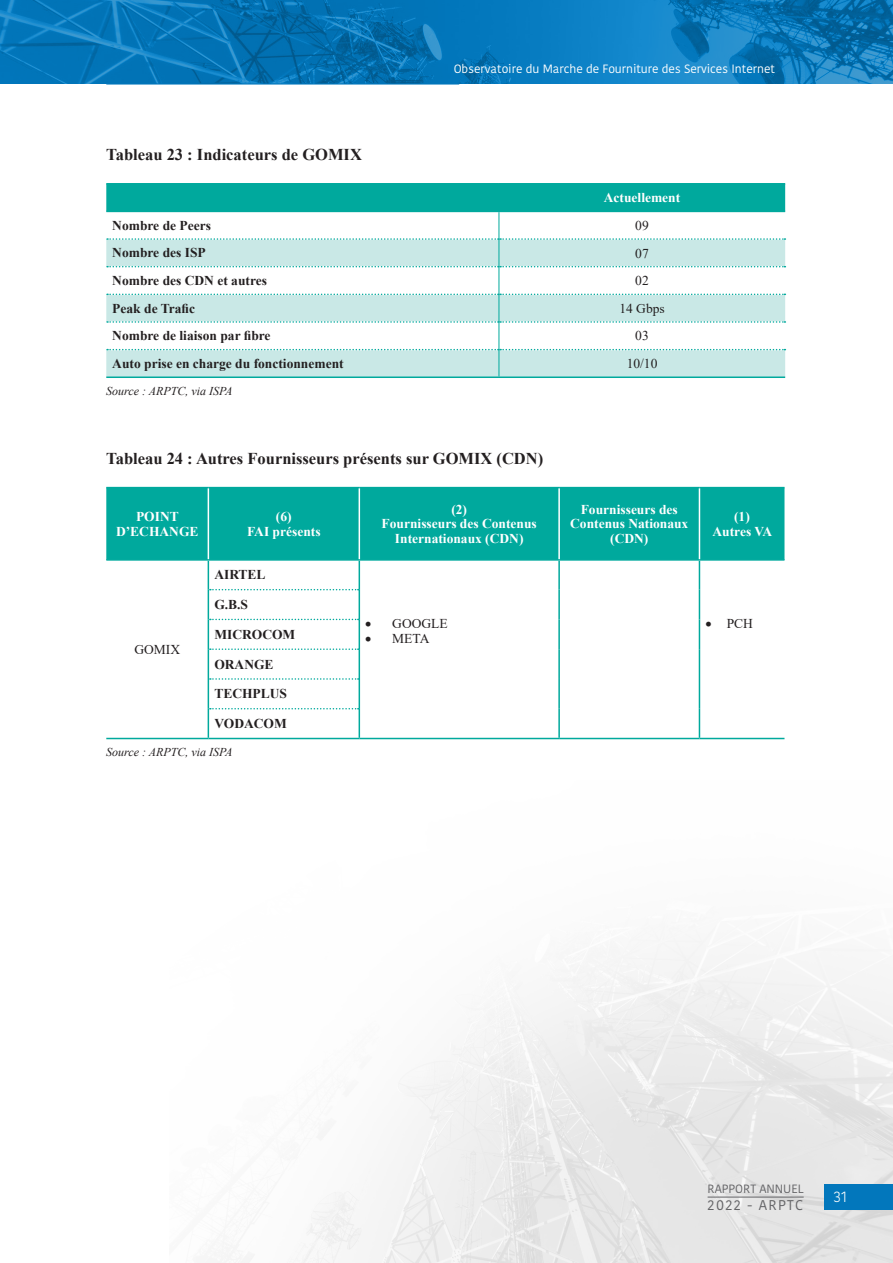
<style>
.page{position:relative;width:893px;height:1263px;background:#fff}
.page>*{position:absolute;margin:0;border:0;box-sizing:border-box;transform-origin:0 0}
.Tableu_titre{font:700 16.5px "Times New Roman";color:#231f20}
.t1{font:300 15px "Kohinoor Latin";color:#fff}
.t2{font:14.1px "Kohinoor Latin";letter-spacing:.1em;color:#636366}
.t3{font:700 13.5px "Times New Roman";color:#231f20}
.t4{font:700 13.5px/14.5px "Times New Roman";color:#fff;text-align:center}
.t5{font:13.5px "Times New Roman";color:#231f20}
.t6{font:12px "Kohinoor Latin";color:#fff}
.SOURCE_8{font:italic 12px "Times New Roman";color:#231f20}
.t7{font:12px "Kohinoor Latin";color:#636366}
</style>
<div class="page">
<img style="left:217px;top:941px;width:676px;height:322px">
<img style="left:0;top:0;width:893px;height:84px">
<div style="left:825px;top:1184px;width:68px;height:26px;background:#0277bc"></div>
<hr style="left:708px;top:1197px;width:96px;height:1px;background:#636366">
<hr style="left:106px;top:83px;width:353px;height:2px;background:#0277bc">
<hr style="left:106px;top:183px;width:393px;height:2px;background:#00a99d">
<hr style="left:499px;top:183px;width:286px;height:2px;background:#00a99d">
<hr style="left:106px;top:376px;width:393px;height:2px;background:#00a99d">
<hr style="left:499px;top:376px;width:286px;height:2px;background:#00a99d">
<svg style="left:106px;top:184px;width:679px;height:192px"></svg>
<div style="left:106px;top:488px;width:678px;height:71px;background:#00a99d"></div>
<hr style="left:106px;top:487px;width:102px;height:1px;background:#00a99d">
<hr style="left:208px;top:487px;width:151px;height:1px;background:#00a99d">
<hr style="left:359px;top:487px;width:200px;height:1px;background:#00a99d">
<hr style="left:559px;top:487px;width:140px;height:1px;background:#00a99d">
<hr style="left:699px;top:487px;width:85px;height:1px;background:#00a99d">
<hr style="left:106px;top:559px;width:102px;height:2px;background:#00a99d">
<hr style="left:106px;top:738px;width:102px;height:1px;background:#00a99d">
<hr style="left:208px;top:559px;width:151px;height:2px;background:#00a99d">
<hr style="left:359px;top:559px;width:200px;height:2px;background:#00a99d">
<hr style="left:559px;top:559px;width:140px;height:2px;background:#00a99d">
<hr style="left:558px;top:561px;width:2px;height:29px;background:#00a99d">
<hr style="left:699px;top:559px;width:85px;height:2px;background:#00a99d">
<hr style="left:558px;top:590px;width:2px;height:29px;background:#00a99d">
<svg style="left:699px;top:561px;width:1px;height:58px"></svg>
<hr style="left:558px;top:619px;width:2px;height:30px;background:#00a99d">
<hr style="left:699px;top:619px;width:1px;height:30px;background:#00a99d">
<hr style="left:558px;top:649px;width:2px;height:30px;background:#00a99d">
<hr style="left:699px;top:649px;width:1px;height:30px;background:#00a99d">
<hr style="left:558px;top:679px;width:2px;height:30px;background:#00a99d">
<hr style="left:699px;top:679px;width:1px;height:30px;background:#00a99d">
<hr style="left:558px;top:709px;width:2px;height:29px;background:#00a99d">
<svg style="left:699px;top:709px;width:1px;height:29px"></svg>
<hr style="left:359px;top:738px;width:200px;height:1px;background:#00a99d">
<hr style="left:559px;top:738px;width:140px;height:1px;background:#00a99d">
<hr style="left:699px;top:738px;width:85px;height:1px;background:#00a99d">
<hr style="left:208px;top:619px;width:1px;height:30px;background:#00a99d">
<hr style="left:359px;top:619px;width:1px;height:30px;background:#00a99d">
<hr style="left:208px;top:649px;width:1px;height:30px;background:#00a99d">
<hr style="left:359px;top:649px;width:1px;height:30px;background:#00a99d">
<hr style="left:208px;top:679px;width:1px;height:30px;background:#00a99d">
<hr style="left:359px;top:679px;width:1px;height:30px;background:#00a99d">
<hr style="left:208px;top:738px;width:151px;height:1px;background:#00a99d">
<svg style="left:208px;top:561px;width:152px;height:59px"></svg>
<svg style="left:210px;top:648px;width:149px;height:2px"></svg>
<svg style="left:210px;top:678px;width:149px;height:2px"></svg>
<svg style="left:208px;top:708px;width:152px;height:30px"></svg>
<hr style="left:208px;top:488px;width:1px;height:71px;background:#fff">
<hr style="left:359px;top:488px;width:1px;height:71px;background:#fff">
<hr style="left:558px;top:488px;width:2px;height:71px;background:#fff">
<hr style="left:699px;top:488px;width:1px;height:71px;background:#fff">
<p class="Tableu_titre" style="left:106px;top:143px;width:257px">Tableau 23 : Indicateurs de GOMIX</p>
<p class="t6" style="left:454px;top:61px;width:323px">Observatoire du Marche de Fourniture des Services Internet</p>
<p class="t4" style="left:604px;top:190px;width:78px">Actuellement</p>
<p class="t3" style="left:112px;top:216px;width:100px">Nombre de Peers</p>
<p class="t5" style="left:635px;top:216px;width:15px">09</p>
<p class="t3" style="left:112px;top:243px;width:95px">Nombre des ISP</p>
<p class="t5" style="left:635px;top:243px;width:15px">07</p>
<p class="t3" style="left:112px;top:271px;width:156px">Nombre des CDN et autres</p>
<p class="t5" style="left:635px;top:271px;width:15px">02</p>
<p class="t3" style="left:112px;top:298px;width:84px">Peak de Trafic</p>
<p class="t5" style="left:619px;top:299px;width:47px">14 Gbps</p>
<p class="t3" style="left:112px;top:326px;width:160px">Nombre de liaison par fibre</p>
<p class="t5" style="left:635px;top:326px;width:15px">03</p>
<p class="t3" style="left:112px;top:354px;width:233px">Auto prise en charge du fonctionnement</p>
<p class="t5" style="left:627px;top:354px;width:32px">10/10</p>
<p class="SOURCE_8" style="left:106px;top:382px;width:128px">Source : ARPTC, via ISPA</p>
<p class="Tableu_titre" style="left:106px;top:446px;width:438px">Tableau 24 : Autres Fournisseurs présents sur GOMIX (CDN)</p>
<p class="t4" style="left:116px;top:509px;width:84px">POINT<br>D’ECHANGE</p>
<p class="t4" style="left:276px;top:509px;width:17px">(6)</p>
<p class="t4" style="left:247px;top:523px;width:75px">FAI présents</p>
<p class="t3" style="left:214px;top:565px;width:53px">AIRTEL</p>
<p class="t3" style="left:214px;top:595px;width:35px">G.B.S</p>
<p class="t3" style="left:214px;top:625px;width:82px">MICROCOM</p>
<p class="t3" style="left:214px;top:654px;width:61px">ORANGE</p>
<p class="t3" style="left:214px;top:684px;width:74px">TECHPLUS</p>
<p class="t3" style="left:214px;top:714px;width:74px">VODACOM</p>
<p class="SOURCE_8" style="left:106px;top:743px;width:128px">Source : ARPTC, via ISPA</p>
<p class="t5" style="left:134px;top:640px;width:47px">GOMIX</p>
<p class="t4" style="left:451px;top:502px;width:17px">(2)</p>
<p class="t4" style="left:382px;top:516px;width:157px">Fournisseurs des Contenus<br>Internationaux (CDN)</p>
<p class="t5" style="left:365px;top:614px;width:84px">• GOOGLE</p>
<p class="t5" style="left:365px;top:629px;width:66px">• META</p>
<p class="t4" style="left:570px;top:502px;width:120px">Fournisseurs des<br>Contenus Nationaux</p>
<p class="t4" style="left:610px;top:531px;width:40px">(CDN)</p>
<p class="t4" style="left:734px;top:509px;width:17px">(1)</p>
<p class="t4" style="left:712px;top:523px;width:61px">Autres VA</p>
<p class="t5" style="left:705px;top:614px;width:49px">• PCH</p>
<p class="t7" style="left:708px;top:1181px;width:98px">RAPPORT ANNUEL</p>
<p class="t2" style="left:708px;top:1196px;width:97px">2022 - ARPTC</p>
<p class="t1" style="left:834px;top:1187px;width:15px">31</p>
</div>
